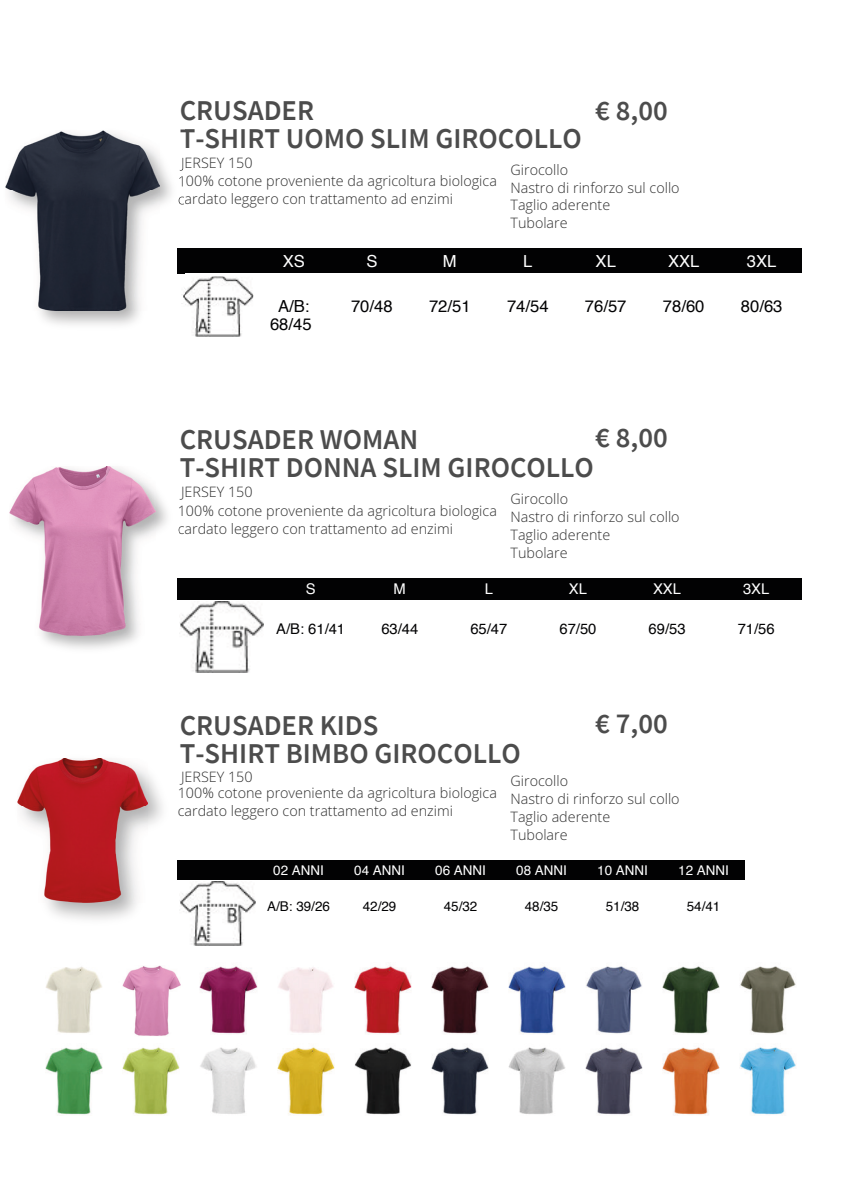
<style>
.page{position:relative;width:842px;height:1191px;background:#fff}
.page>*{position:absolute;margin:0;border:0;box-sizing:border-box;transform-origin:0 0}
.t1{font:600 28.6px "Source Sans Pro";color:#4c4c4c}
.t2{font:16.6px "Helvetica";color:#020203}
.t3{font:16.6px "Helvetica";color:#fff}
.t4{font:14.8px "Helvetica";color:#020203}
.t5{font:14.8px "Helvetica";color:#fff}
.t6{font:300 14.4px/18px "Open Sans";color:#2f2f2f}
.t7{font:13.4px "Helvetica";color:#fff}
.t8{font:13.4px "Helvetica";color:#020203}
</style>
<div class="page">
<img style="left:122px;top:965px;width:59px;height:71px">
<img style="left:46px;top:967px;width:56px;height:66px">
<img style="left:199px;top:966px;width:597px;height:69px">
<img style="left:45px;top:1047px;width:751px;height:69px">
<div style="left:723px;top:249px;width:78px;height:24px;background:#020203"></div>
<div style="left:645px;top:249px;width:78px;height:24px;background:#020203"></div>
<div style="left:568px;top:249px;width:77px;height:24px;background:#020203"></div>
<div style="left:490px;top:249px;width:78px;height:24px;background:#020203"></div>
<div style="left:412px;top:249px;width:78px;height:24px;background:#020203"></div>
<div style="left:334px;top:249px;width:78px;height:24px;background:#020203"></div>
<div style="left:256px;top:249px;width:78px;height:24px;background:#020203"></div>
<div style="left:178px;top:249px;width:78px;height:24px;background:#020203"></div>
<img style="left:184px;top:277px;width:69px;height:60px">
<div style="left:712px;top:578px;width:89px;height:21px;background:#020203"></div>
<div style="left:623px;top:578px;width:89px;height:21px;background:#020203"></div>
<div style="left:534px;top:578px;width:89px;height:21px;background:#020203"></div>
<div style="left:445px;top:578px;width:89px;height:21px;background:#020203"></div>
<div style="left:356px;top:578px;width:89px;height:21px;background:#020203"></div>
<div style="left:267px;top:578px;width:89px;height:21px;background:#020203"></div>
<div style="left:178px;top:578px;width:89px;height:21px;background:#020203"></div>
<img style="left:180px;top:601px;width:84px;height:71px">
<img style="left:5px;top:157px;width:179px;height:168px">
<img style="left:178px;top:249px;width:6px;height:76px">
<img style="left:182px;top:277px;width:2px;height:48px">
<img style="left:180px;top:129px;width:4px;height:4px">
<svg style="left:180px;top:158px;width:4px;height:13px"></svg>
<img style="left:179px;top:176px;width:5px;height:14px">
<img style="left:179px;top:193px;width:5px;height:15px">
<img style="left:6px;top:130px;width:153px;height:181px">
<img style="left:42px;top:493px;width:137px;height:156px">
<img style="left:178px;top:599px;width:1px;height:50px">
<svg style="left:178px;top:578px;width:1px;height:21px"></svg>
<img style="left:9px;top:466px;width:147px;height:169px">
<div style="left:664px;top:860px;width:81px;height:20px;background:#020203"></div>
<div style="left:583px;top:860px;width:81px;height:20px;background:#020203"></div>
<div style="left:502px;top:860px;width:81px;height:20px;background:#020203"></div>
<div style="left:421px;top:860px;width:81px;height:20px;background:#020203"></div>
<div style="left:340px;top:860px;width:81px;height:20px;background:#020203"></div>
<div style="left:259px;top:860px;width:81px;height:20px;background:#020203"></div>
<div style="left:178px;top:860px;width:81px;height:20px;background:#020203"></div>
<img style="left:180px;top:881px;width:76px;height:65px">
<img style="left:17px;top:775px;width:145px;height:145px">
<img style="left:18px;top:758px;width:130px;height:144px">
<h1 class="t1" style="left:180px;top:92px;width:136px">CRUSADER</h1>
<p class="t6" style="left:181px;top:154px;width:73px">JERSEY 150</p>
<h1 class="t1" style="left:595px;top:92px;width:74px">€ 8,00</h1>
<p class="t6" style="left:510px;top:161px;width:171px">Girocollo<br>Nastro di rinforzo sul collo<br>Taglio aderente<br>Tubolare</p>
<h1 class="t1" style="left:180px;top:120px;width:404px">T-SHIRT UOMO SLIM GIROCOLLO</h1>
<p class="t6" style="left:178px;top:172px;width:321px">100% cotone proveniente da agricoltura biologica cardato leggero con trattamento ad enzimi</p>
<p class="t3" style="left:283px;top:248px;width:24px">XS</p>
<p class="t3" style="left:366px;top:248px;width:13px">S</p>
<p class="t3" style="left:443px;top:248px;width:15px">M</p>
<p class="t3" style="left:523px;top:248px;width:11px">L</p>
<p class="t3" style="left:596px;top:248px;width:22px">XL</p>
<p class="t3" style="left:668px;top:248px;width:33px">XXL</p>
<p class="t3" style="left:747px;top:248px;width:31px">3XL</p>
<p class="t2" style="left:278px;top:293px;width:33px">A/B:</p>
<p class="t2" style="left:351px;top:293px;width:43px">70/48</p>
<p class="t2" style="left:429px;top:293px;width:43px">72/51</p>
<p class="t2" style="left:507px;top:293px;width:43px">74/54</p>
<p class="t2" style="left:585px;top:293px;width:43px">76/57</p>
<p class="t2" style="left:663px;top:293px;width:43px">78/60</p>
<p class="t2" style="left:741px;top:293px;width:43px">80/63</p>
<p class="t2" style="left:270px;top:311px;width:43px">68/45</p>
<h1 class="t1" style="left:595px;top:418px;width:74px">€ 8,00</h1>
<h1 class="t1" style="left:180px;top:421px;width:240px">CRUSADER WOMAN</h1>
<p class="t6" style="left:181px;top:483px;width:73px">JERSEY 150</p>
<h1 class="t1" style="left:180px;top:448px;width:416px">T-SHIRT DONNA SLIM GIROCOLLO</h1>
<p class="t6" style="left:510px;top:490px;width:171px">Girocollo<br>Nastro di rinforzo sul collo<br>Taglio aderente<br>Tubolare</p>
<p class="t6" style="left:178px;top:502px;width:321px">100% cotone proveniente da agricoltura biologica cardato leggero con trattamento ad enzimi</p>
<p class="t5" style="left:306px;top:577px;width:11px">S</p>
<p class="t5" style="left:394px;top:577px;width:14px">M</p>
<p class="t5" style="left:485px;top:577px;width:10px">L</p>
<p class="t5" style="left:569px;top:577px;width:20px">XL</p>
<p class="t5" style="left:653px;top:577px;width:29px">XXL</p>
<p class="t5" style="left:743px;top:577px;width:28px">3XL</p>
<p class="t4" style="left:276px;top:617px;width:70px">A/B: 61/41</p>
<p class="t4" style="left:381px;top:617px;width:38px">63/44</p>
<p class="t4" style="left:470px;top:617px;width:38px">65/47</p>
<p class="t4" style="left:559px;top:617px;width:38px">67/50</p>
<p class="t4" style="left:649px;top:617px;width:38px">69/53</p>
<p class="t4" style="left:738px;top:617px;width:38px">71/56</p>
<h1 class="t1" style="left:595px;top:704px;width:74px">€ 7,00</h1>
<p class="t6" style="left:510px;top:772px;width:171px">Girocollo<br>Nastro di rinforzo sul collo<br>Taglio aderente<br>Tubolare</p>
<h1 class="t1" style="left:180px;top:706px;width:200px">CRUSADER KIDS</h1>
<p class="t6" style="left:181px;top:768px;width:73px">JERSEY 150</p>
<h1 class="t1" style="left:180px;top:734px;width:343px">T-SHIRT BIMBO GIROCOLLO</h1>
<p class="t6" style="left:178px;top:784px;width:321px">100% cotone proveniente da agricoltura biologica cardato leggero con trattamento ad enzimi</p>
<p class="t7" style="left:273px;top:860px;width:52px">02 ANNI</p>
<p class="t7" style="left:354px;top:860px;width:52px">04 ANNI</p>
<p class="t7" style="left:435px;top:860px;width:52px">06 ANNI</p>
<p class="t7" style="left:516px;top:860px;width:52px">08 ANNI</p>
<p class="t7" style="left:597px;top:860px;width:52px">10 ANNI</p>
<p class="t7" style="left:678px;top:860px;width:52px">12 ANNI</p>
<p class="t8" style="left:267px;top:896px;width:64px">A/B: 39/26</p>
<p class="t8" style="left:363px;top:896px;width:35px">42/29</p>
<p class="t8" style="left:444px;top:896px;width:35px">45/32</p>
<p class="t8" style="left:525px;top:896px;width:35px">48/35</p>
<p class="t8" style="left:606px;top:896px;width:35px">51/38</p>
<p class="t8" style="left:687px;top:896px;width:35px">54/41</p>
</div>
